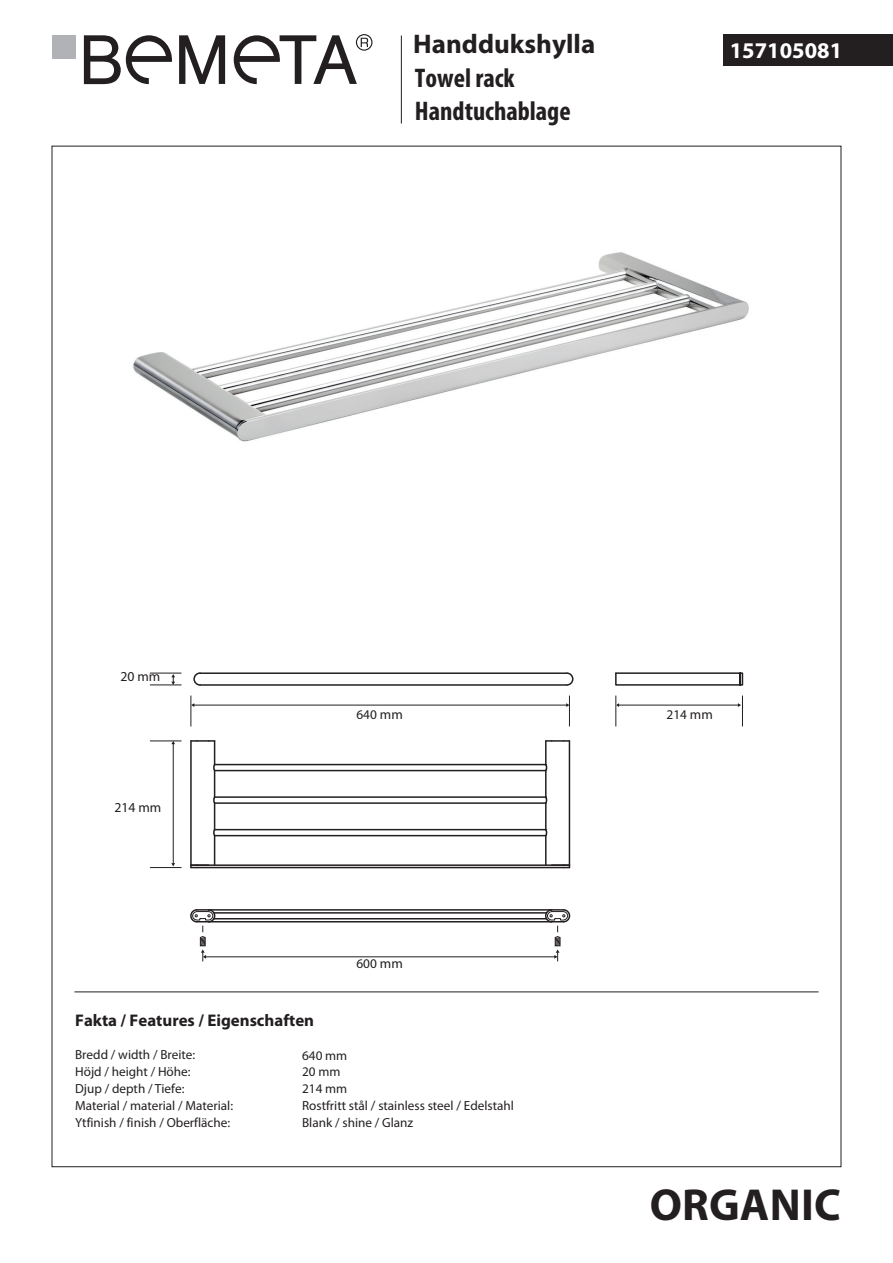
<style>
.page{position:relative;width:893px;height:1263px;background:#fff}
.page>*{position:absolute;margin:0;border:0;box-sizing:border-box;transform-origin:0 0}
.t1{font:700 45px "Myriad Pro";letter-spacing:.005em;color:#231f20}
.t2{font:700 condensed 27px/33.6px "Myriad Pro";color:#231f20}
.t3{font:700 27px "Myriad Pro";color:#231f20}
.t4{font:700 22.5px "Myriad Pro";color:#fff}
.t5{font:700 16.8px "Myriad Pro";color:#231f20}
.t6{font:13.65px "Myriad Pro";color:#231f20}
.t7{font:13.35px "Myriad Pro";color:#231f20}
.t8{font:13.2px/16.8px "Myriad Pro";color:#231f20}
.s1{font-size:13.65px}
.s2{font-size:13.5px}
</style>
<div class="page">
<img style="left:114px;top:121px;width:650px;height:321px">
<div style="left:724px;top:34px;width:169px;height:32px;background:#231f20"></div>
<svg style="left:179px;top:35px;width:46px;height:49px"></svg>
<svg style="left:84px;top:35px;width:88px;height:49px"></svg>
<div style="left:52px;top:35px;width:23px;height:24px;background:#b1b2b6"></div>
<svg style="left:234px;top:34px;width:138px;height:50px"></svg>
<hr style="left:401px;top:36px;width:1px;height:88px;background:#231f20">
<hr style="left:74px;top:992px;width:745px;height:1px;background:#231f20">
<hr style="left:194px;top:705px;width:373px;height:1px;background:#231f20">
<hr style="left:205px;top:956px;width:350px;height:1px;background:#231f20">
<hr style="left:191px;top:695px;width:1px;height:31px;background:#231f20">
<hr style="left:569px;top:695px;width:1px;height:31px;background:#231f20">
<svg style="left:171px;top:674px;width:4px;height:11px"></svg>
<hr style="left:173px;top:744px;width:1px;height:120px;background:#231f20">
<hr style="left:150px;top:673px;width:31px;height:1px;background:#231f20">
<hr style="left:150px;top:685px;width:31px;height:1px;background:#231f20">
<hr style="left:150px;top:741px;width:31px;height:1px;background:#231f20">
<hr style="left:150px;top:867px;width:31px;height:1px;background:#231f20">
<svg style="left:615px;top:672px;width:129px;height:14px"></svg>
<svg style="left:190px;top:740px;width:380px;height:128px"></svg>
<svg style="left:193px;top:672px;width:7px;height:14px"></svg>
<hr style="left:200px;top:672px;width:367px;height:2px;background:#231f20">
<svg style="left:565px;top:672px;width:9px;height:14px"></svg>
<hr style="left:200px;top:684px;width:367px;height:2px;background:#231f20">
<hr style="left:214px;top:912px;width:332px;height:2px;background:#231f20">
<hr style="left:214px;top:918px;width:332px;height:1px;background:#231f20">
<hr style="left:209px;top:909px;width:343px;height:2px;background:#231f20">
<hr style="left:209px;top:921px;width:343px;height:1px;background:#231f20">
<hr style="left:616px;top:695px;width:1px;height:31px;background:#231f20">
<hr style="left:742px;top:695px;width:1px;height:31px;background:#231f20">
<hr style="left:618px;top:705px;width:120px;height:1px;background:#231f20">
<svg style="left:190px;top:909px;width:26px;height:52px"></svg>
<div style="left:192px;top:911px;width:21px;height:9px;border:1px solid #231f20;border-radius:4px"></div>
<svg style="left:544px;top:909px;width:27px;height:52px"></svg>
<div style="left:547px;top:911px;width:21px;height:9px;border:1px solid #231f20;border-radius:4px"></div>
<h2 class="t3" style="left:413px;top:26px;width:184px">Handdukshylla</h2>
<h2 class="t2" style="left:415px;top:60px;width:157px">Towel rack<br>Handtuchablage</h2>
<h3 class="t4" style="left:730px;top:36px;width:114px">157105081</h3>
<p class="t6" style="left:120px;top:668px;width:41px">20 mm</p>
<p class="t6" style="left:114px;top:799px;width:48px">214 mm</p>
<p class="t7" style="left:356px;top:706px;width:48px">640 <span class="s1">mm</span></p>
<p class="t7" style="left:356px;top:955px;width:48px">600 <span class="s1">mm</span></p>
<p class="t5" style="left:75px;top:1009px;width:240px">Fakta / Features / Eigenschaften</p>
<p class="t8" style="left:75px;top:1046px;width:159px">Bredd / width / Breite:<br>Höjd / height / Höhe:<br>Djup / depth / Tiefe:<br>Material / material / Material:<br>Ytfinish / finish / Oberfläche:</p>
<p class="t8" style="left:302px;top:1046px;width:213px">640 mm<br>20 mm<br>214 mm<br>Rostfritt stål <span class="s2">/</span> stainless steel <span class="s2">/</span> Edelstahl<br>Blank / shine / Glanz</p>
<p class="t7" style="left:666px;top:706px;width:48px">214 <span class="s1">mm</span></p>
<h1 class="t1" style="left:650px;top:1175px;width:193px">ORGANIC</h1>
</div>
